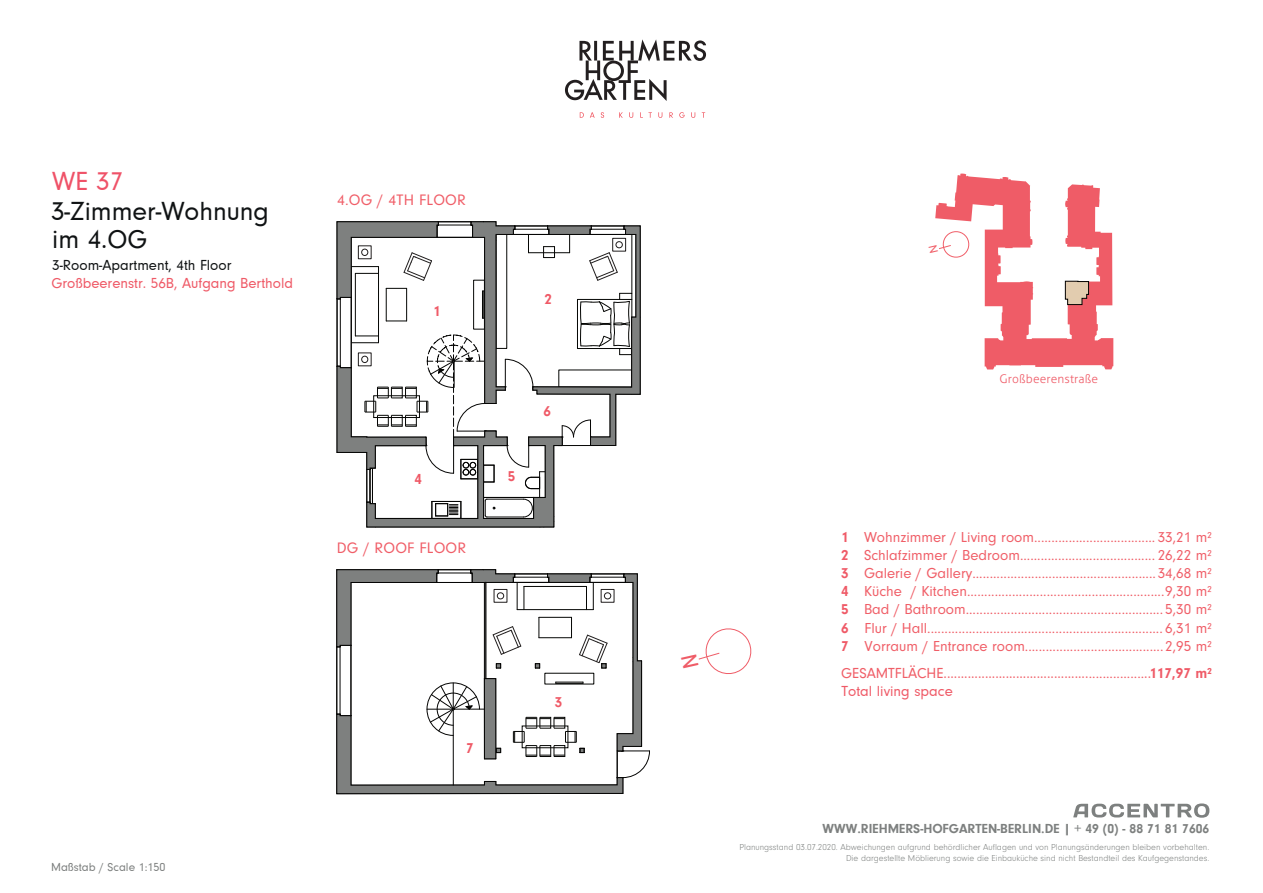
<style>
.page{position:relative;width:1263px;height:893px;background:#fff}
.page>*{position:absolute;margin:0;border:0;box-sizing:border-box;transform-origin:0 0}
.t1{font:27px/27.9px "Neuzeit Gro";color:#101314}
.t2{font:27px "Neuzeit Gro";color:#ef5268}
.t3{font:15.75px "Neuzeit Gro";letter-spacing:.01em;color:#f05e68}
.t4{font:15px/18px "Neuzeit Gro";color:#f05e67;text-align:justify}
.t5{font:15px "Neuzeit Gro";color:#ef5a67}
.t6{font:15px "Neuzeit Gro";color:#101314}
.t7{font:700 15px "Neuzeit Gro";color:#ef5a67}
.t8{font:700 13.5px "Neuzeit Gro";color:#7d807f}
.t9{font:12px "Neuzeit Gro";color:#7d807f}
.t10{font:300 12px "Aller";letter-spacing:.01em;color:#ef5c68}
.t11{font:300 9px/10.8px "Neuzeit Gro";color:#7d807f;text-align:right}
.s1{font-weight:700;color:#ef5a67}
.s2{color:#f05e68}
.s3{font-weight:700;color:#ef5c68}
</style>
<div class="page">
<svg style="left:1073px;top:803px;width:136px;height:15px"></svg>
<svg style="left:565px;top:39px;width:141px;height:62px"></svg>
<svg style="left:580px;top:112px;width:125px;height:6px"></svg>
<svg style="left:337px;top:221px;width:304px;height:307px"></svg>
<svg style="left:336px;top:569px;width:314px;height:225px"></svg>
<svg style="left:698px;top:628px;width:54px;height:46px"></svg>
<svg style="left:935px;top:174px;width:178px;height:195px"></svg>
<h1 class="t2" style="left:52px;top:167px;width:73px">WE 37</h1>
<h1 class="t1" style="left:51px;top:198px;width:219px">3-Zimmer-Wohnung im 4.OG</h1>
<p class="t6" style="left:52px;top:257px;width:181px">3-Room-Apartment, 4th Floor</p>
<p class="t5" style="left:51px;top:275px;width:243px">Großbeerenstr. 56B, Aufgang Berthold</p>
<p class="t3" style="left:337px;top:191px;width:130px">4.OG / 4TH FLOOR</p>
<p class="t7" style="left:433px;top:303px;width:9px">1</p>
<p class="t7" style="left:545px;top:290px;width:9px">2</p>
<p class="t7" style="left:415px;top:471px;width:9px">4</p>
<p class="t7" style="left:508px;top:468px;width:9px">5</p>
<p class="t3" style="left:337px;top:539px;width:131px">DG / ROOF FLOOR</p>
<p class="t7" style="left:543px;top:403px;width:9px">6</p>
<p class="t9" style="left:51px;top:860px;width:116px">Maßstab / Scale 1:150</p>
<p class="t7" style="left:466px;top:740px;width:9px">7</p>
<p class="t7" style="left:555px;top:694px;width:9px">3</p>
<p class="t10" style="left:999px;top:372px;width:100px">Großbeerenstraße</p>
<p class="t4" style="left:841px;top:528px;width:372px"><span class="s1">1</span> Wohnzimmer / Living room...................................<span class="s2">33,21 m²<br></span><span class="s1">2</span> Schlafzimmer / Bedroom....................................... <span class="s2">26,22 m²<br></span><span class="s1">3</span> Galerie / Gallery.....................................................<span class="s2">34,68 m²<br></span><span class="s1">4</span> Küche / Kitchen.........................................................<span class="s2">9,30 m²<br></span><span class="s1">5</span> Bad / Bathroom.........................................................<span class="s2">5,30 m²</span></p>
<p class="t4" style="left:841px;top:620px;width:372px"><span class="s1">6</span> Flur / Hall.................................................................... <span class="s2">6,31 m²<br></span><span class="s1">7</span> Vorraum / Entrance room........................................<span class="s2">2,95 m²</span></p>
<p class="t4" style="left:841px;top:664px;width:372px">GESAMTFLÄCHE............................................................<span class="s1">117,97</span> <span class="s3">m²</span></p>
<p class="t5" style="left:841px;top:683px;width:113px">Total living space</p>
<p class="t8" style="left:823px;top:821px;width:388px">WWW.RIEHMERS-HOFGARTEN-BERLIN.DE | + 49 (0) - 88 71 81 7606</p>
<p class="t11" style="left:739px;top:842px;width:471px">Planungsstand 03.07.2020. Abweichungen aufgrund behördlicher Auflagen und von Planungsänderungen bleiben vorbehalten.<br>Die dargestellte Möblierung sowie die Einbauküche sind nicht Bestandteil des Kaufgegenstandes.</p>
</div>
